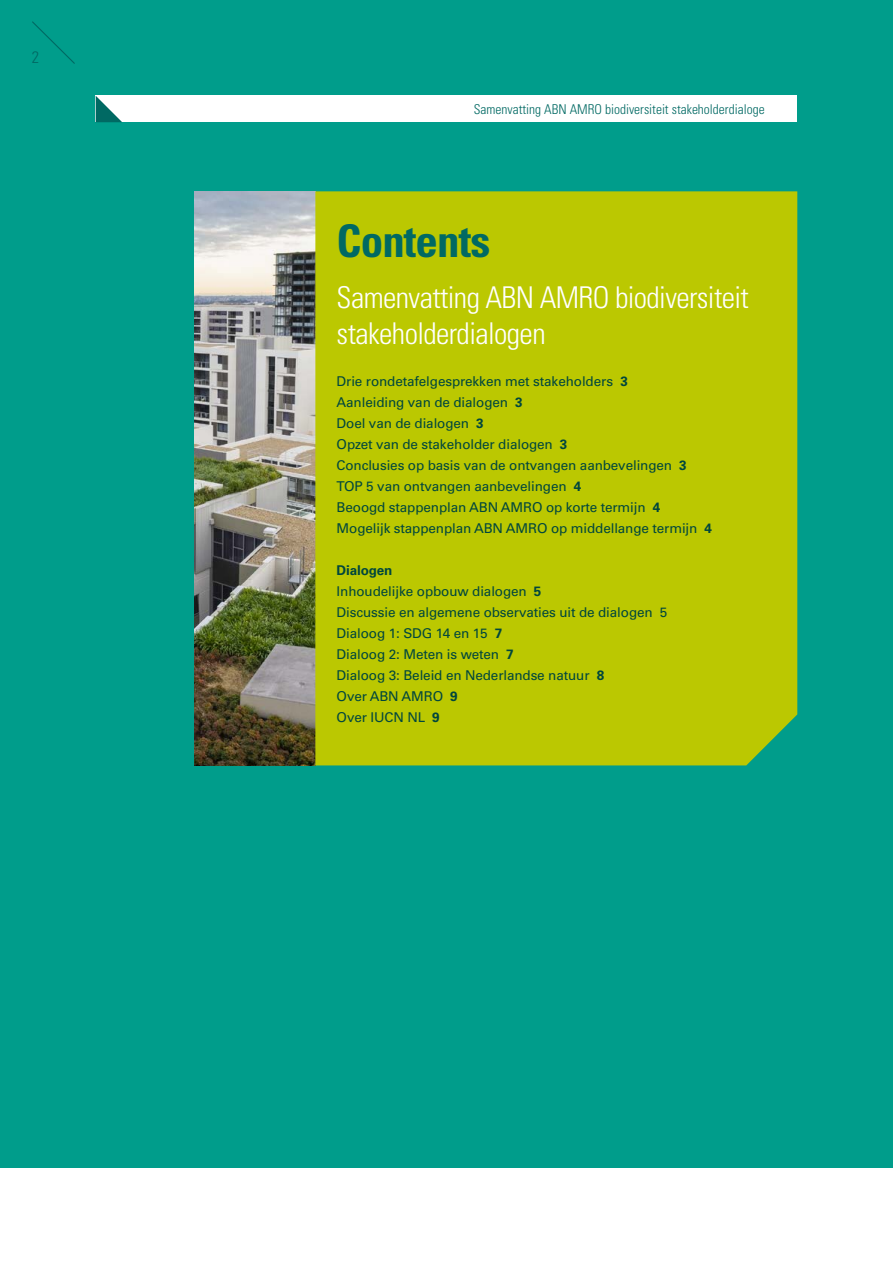
<style>
.page{position:relative;width:893px;height:1263px;background:#fff}
.page>*{position:absolute;margin:0;border:0;box-sizing:border-box;transform-origin:0 0}
.A4_kopje_c18{font:700 condensed 45px "Univers LT Std";letter-spacing:-.02em;color:#006963}
.A4_tussenkopje_c12{font:300 condensed 30px/36px "Univers LT Std";letter-spacing:-.02em;color:#fff}
.t1{font:300 condensed 16.5px "Univers LT Std";color:#006963}
.A4_diap_in_kader{font:13.5px "Univers LT Std";letter-spacing:-.01em;color:#00463d}
.A4_kopje_c18-2{font:300 condensed 13.5px "Univers LT Std";color:#006963}
.A4_diap_in_kader-2{font:700 13.5px "Univers LT Std";letter-spacing:-.01em;color:#00463d}
.s1{font-weight:700}
</style>
<div class="page">
<div style="left:0;top:0;width:893px;height:1167px;background:#009d8b"></div>
<div style="left:96px;top:96px;width:701px;height:26px;background:#fff"></div>
<svg style="left:96px;top:96px;width:26px;height:26px"></svg>
<svg style="left:32px;top:21px;width:43px;height:43px"></svg>
<img style="left:195px;top:191px;width:120px;height:574px">
<div style="left:315px;top:191px;width:482px;height:574px;background:#bbc801"></div>
<p class="t1" style="left:32px;top:47px;width:9px">2</p>
<p class="A4_kopje_c18-2" style="left:474px;top:101px;width:292px">Samenvatting ABN AMRO biodiversiteit stakeholderdialoge</p>
<p class="A4_kopje_c18" style="left:337px;top:214px;width:155px">Contents</p>
<p class="A4_tussenkopje_c12" style="left:337px;top:280px;width:414px">Samenvatting ABN AMRO biodiversiteit stakeholderdialogen</p>
<p class="A4_diap_in_kader" style="left:337px;top:373px;width:293px">Drie rondetafelgesprekken met stakeholders <span class="s1">3</span></p>
<p class="A4_diap_in_kader" style="left:337px;top:394px;width:188px">Aanleiding van de dialogen <span class="s1">3</span></p>
<p class="A4_diap_in_kader" style="left:337px;top:415px;width:149px">Doel van de dialogen <span class="s1">3</span></p>
<p class="A4_diap_in_kader" style="left:337px;top:436px;width:232px">Opzet van de stakeholder dialogen <span class="s1">3</span></p>
<p class="A4_diap_in_kader" style="left:337px;top:457px;width:352px">Conclusies op basis van de ontvangen aanbevelingen <span class="s1">3</span></p>
<p class="A4_diap_in_kader" style="left:337px;top:478px;width:246px">TOP 5 van ontvangen aanbevelingen <span class="s1">4</span></p>
<p class="A4_diap_in_kader" style="left:337px;top:499px;width:325px">Beoogd stappenplan ABN AMRO op korte termijn <span class="s1">4</span></p>
<p class="A4_diap_in_kader" style="left:337px;top:520px;width:377px">Mogelijk stappenplan ABN AMRO op middellange termijn <span class="s1">4</span></p>
<p class="A4_diap_in_kader-2" style="left:337px;top:563px;width:57px">Dialogen</p>
<p class="A4_diap_in_kader" style="left:337px;top:583px;width:206px">Inhoudelijke opbouw dialogen <span class="s1">5</span></p>
<p class="A4_diap_in_kader" style="left:337px;top:604px;width:332px">Discussie en algemene observaties uit de dialogen 5</p>
<p class="A4_diap_in_kader" style="left:337px;top:625px;width:167px">Dialoog 1: SDG 14 en 15 <span class="s1">7</span></p>
<p class="A4_diap_in_kader" style="left:337px;top:646px;width:179px">Dialoog 2: Meten is weten <span class="s1">7</span></p>
<p class="A4_diap_in_kader" style="left:337px;top:667px;width:269px">Dialoog 3: Beleid en Nederlandse natuur <span class="s1">8</span></p>
<p class="A4_diap_in_kader" style="left:337px;top:688px;width:123px">Over ABN AMRO <span class="s1">9</span></p>
<p class="A4_diap_in_kader" style="left:337px;top:709px;width:105px">Over IUCN NL <span class="s1">9</span></p>
</div>
